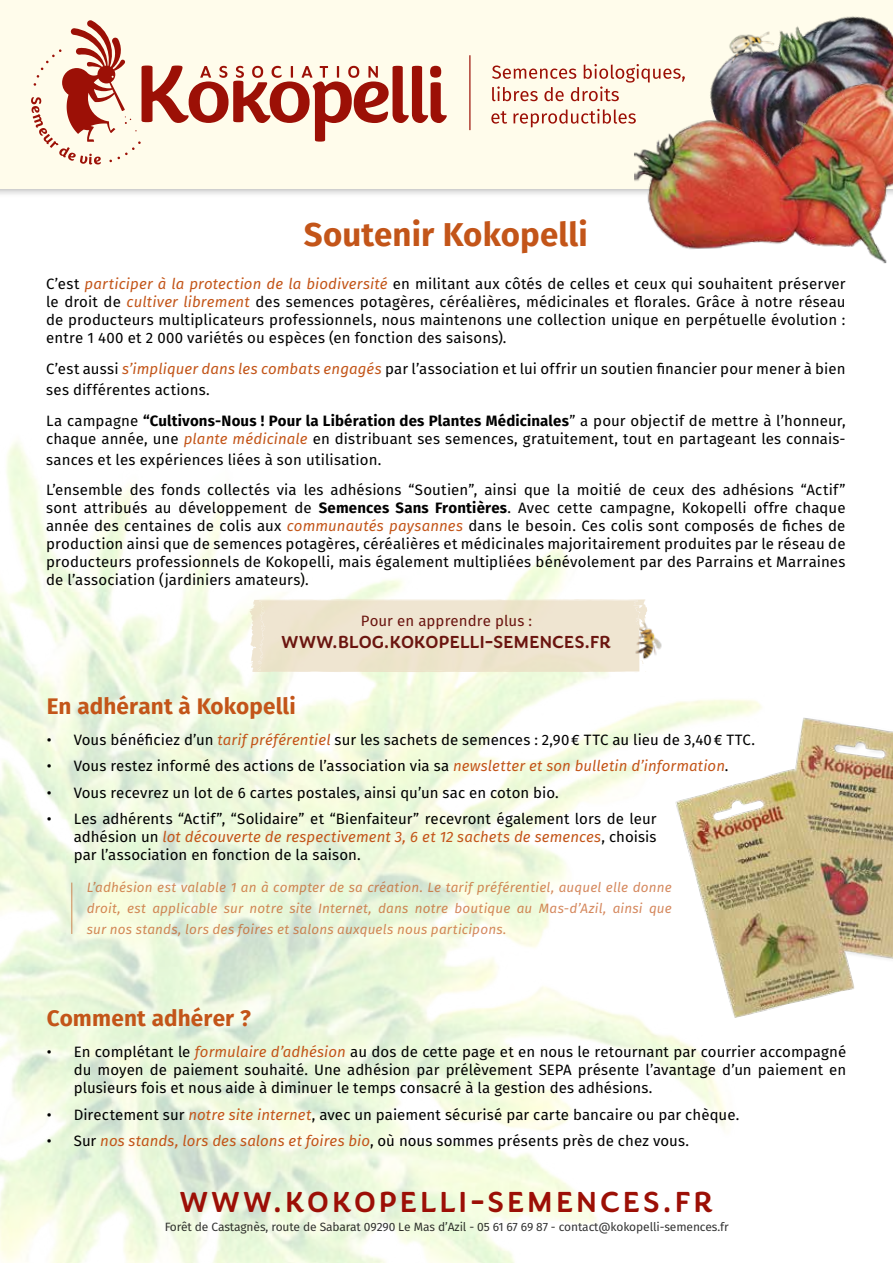
<style>
.page{position:relative;width:893px;height:1263px;background:#fff}
.page>*{position:absolute;margin:0;border:0;box-sizing:border-box;transform-origin:0 0}
.t1{font:700 33px "Fira Sans";letter-spacing:.005em;color:#c35519}
.t2{font:500 30px "Congenial";letter-spacing:.085em;color:#9c0f06}
.t3{font:700 22.5px "Fira Sans";letter-spacing:.005em;color:#c35519}
.t4{font:500 18px "Congenial";letter-spacing:-.01em;color:#6b1510}
.t5{font:15px/18px "Fira Sans";letter-spacing:.005em;color:#000;text-align:justify}
.t6{font:15px "Fira Sans";letter-spacing:.005em;color:#6b1510}
.t7{font:italic 13.5px/21px "Fira Sans";letter-spacing:.015em;color:#c35519;text-align:justify}
.t8{font:12px "Fira Sans";letter-spacing:-.01em;color:#000}
.s1{font-style:italic;color:#c35519}
.s2{font-weight:700}
</style>
<div class="page">
<div style="left:0;top:0;width:893px;height:198px;background:#000;opacity:.4"></div>
<div style="left:0;top:0;width:893px;height:188px;background:#fffceb"></div>
<img style="left:716px;top:16px;width:177px;height:58px">
<img style="left:634px;top:74px;width:259px;height:190px">
<img style="left:720px;top:22px;width:63px;height:55px">
<svg style="left:248px;top:599px;width:345px;height:74px;background:#eee5cf"></svg>
<img style="left:593px;top:599px;width:98px;height:117px">
<hr style="left:71px;top:882px;width:1px;height:52px;background:#c35519">
<img style="left:668px;top:713px;width:225px;height:333px">
<svg style="left:31px;top:20px;width:416px;height:145px"></svg>
<hr style="left:469px;top:55px;width:1px;height:75px;background:#9c1006">
<svg style="left:492px;top:64px;width:193px;height:37px"></svg>
<svg style="left:491px;top:111px;width:16px;height:13px"></svg>
<svg style="left:514px;top:109px;width:122px;height:18px"></svg>
<h1 class="t1" style="left:304px;top:206px;width:286px">Soutenir Kokopelli</h1>
<p class="t5" style="left:46px;top:274px;width:801px">C’est <span class="s1">participer à la protection de la biodiversité</span> en militant aux côtés de celles et ceux qui souhaitent préserver le droit de <span class="s1">cultiver librement</span> des semences potagères, céréalières, médicinales et florales. Grâce à notre réseau de producteurs multiplicateurs professionnels, nous maintenons une collection unique en perpétuelle évolution : entre 1 400 et 2 000 variétés ou espèces (en fonction des saisons).</p>
<p class="t5" style="left:46px;top:358px;width:801px;line-height:21px">C’est aussi <span class="s1">s’impliquer dans les combats engagés</span> par l’association et lui offrir un soutien financier pour mener à bien ses différentes actions.</p>
<p class="t5" style="left:46px;top:411px;width:801px">La campagne <span class="s2">“Cultivons-Nous ! Pour la Libération des Plantes Médicinales</span>” a pour objectif de mettre à l’honneur, chaque année, une <span class="s1">plante médicinale</span> en distribuant ses semences, gratuitement, tout en partageant les connais-</p>
<p class="t5" style="left:46px;top:444px;width:801px;line-height:30.8px">sances et les expériences liées à son utilisation.<br>L’ensemble des fonds collectés via les adhésions “Soutien”, ainsi que la moitié de ceux des adhésions “Actif”</p>
<p class="t5" style="left:46px;top:499px;width:801px">sont attribués au développement de <span class="s2">Semences Sans Frontières</span>. Avec cette campagne, Kokopelli offre chaque année des centaines de colis aux <span class="s1">communautés paysannes</span> dans le besoin. Ces colis sont composés de fiches de production ainsi que de semences potagères, céréalières et médicinales majoritairement produites par le réseau de producteurs professionnels de Kokopelli, mais également multipliées bénévolement par des Parrains et Marraines de l’association (jardiniers amateurs).</p>
<p class="t6" style="left:361px;top:609px;width:173px">Pour en apprendre plus :</p>
<p class="t4" style="left:282px;top:631px;width:331px">WWW.BLOG.KOKOPELLI-SEMENCES.FR</p>
<h3 class="t3" style="left:47px;top:687px;width:251px">En adhérant à Kokopelli</h3>
<p class="t5" style="left:47px;top:730px;width:710px">• Vous bénéficiez d’un <span class="s1">tarif préférentiel</span> sur les sachets de semences : 2,90€ TTC au lieu de 3,40€ TTC.</p>
<p class="t5" style="left:47px;top:757px;width:683px">• Vous restez informé des actions de l’association via sa <span class="s1">newsletter et son bulletin d’information</span>.</p>
<p class="t5" style="left:47px;top:783px;width:513px">• Vous recevrez un lot de 6 cartes postales, ainsi qu’un sac en coton bio.</p>
<p class="t5" style="left:74px;top:810px;width:584px;text-indent:-27px">• Les adhérents “Actif”, “Solidaire” et “Bienfaiteur” recevront également lors de leur adhésion un <span class="s1">lot découverte de respectivement 3, 6 et 12 sachets de semences</span>, choisis par l’association en fonction de la saison.</p>
<p class="t7" style="left:87px;top:876px;width:587px">L’adhésion est valable 1 an à compter de sa création. Le tarif préférentiel, auquel elle donne droit, est applicable sur notre site Internet, dans notre boutique au Mas-d’Azil, ainsi que sur nos stands, lors des foires et salons auxquels nous participons.</p>
<h3 class="t3" style="left:47px;top:999px;width:206px">Comment adhérer ?</h3>
<p class="t5" style="left:74px;top:1042px;width:774px;text-indent:-27px">• En complétant le <span class="s1">formulaire d’adhésion</span> au dos de cette page et en nous le retournant par courrier accompagné du moyen de paiement souhaité. Une adhésion par prélèvement SEPA présente l’avantage d’un paiement en plusieurs fois et nous aide à diminuer le temps consacré à la gestion des adhésions.</p>
<p class="t5" style="left:47px;top:1105px;width:694px">• Directement sur <span class="s1">notre site internet</span>, avec un paiement sécurisé par carte bancaire ou par chèque.</p>
<p class="t5" style="left:47px;top:1131px;width:644px">• Sur <span class="s1">nos stands, lors des salons et foires bio</span>, où nous sommes présents près de chez vous.</p>
<h2 class="t2" style="left:180px;top:1184px;width:535px">WWW.KOKOPELLI-SEMENCES.FR</h2>
<p class="t8" style="left:164px;top:1218px;width:566px">Forêt de Castagnès, route de Sabarat 09290 Le Mas d’Azil - 05 61 67 69 87 - contact@kokopelli-semences.fr</p>
</div>
